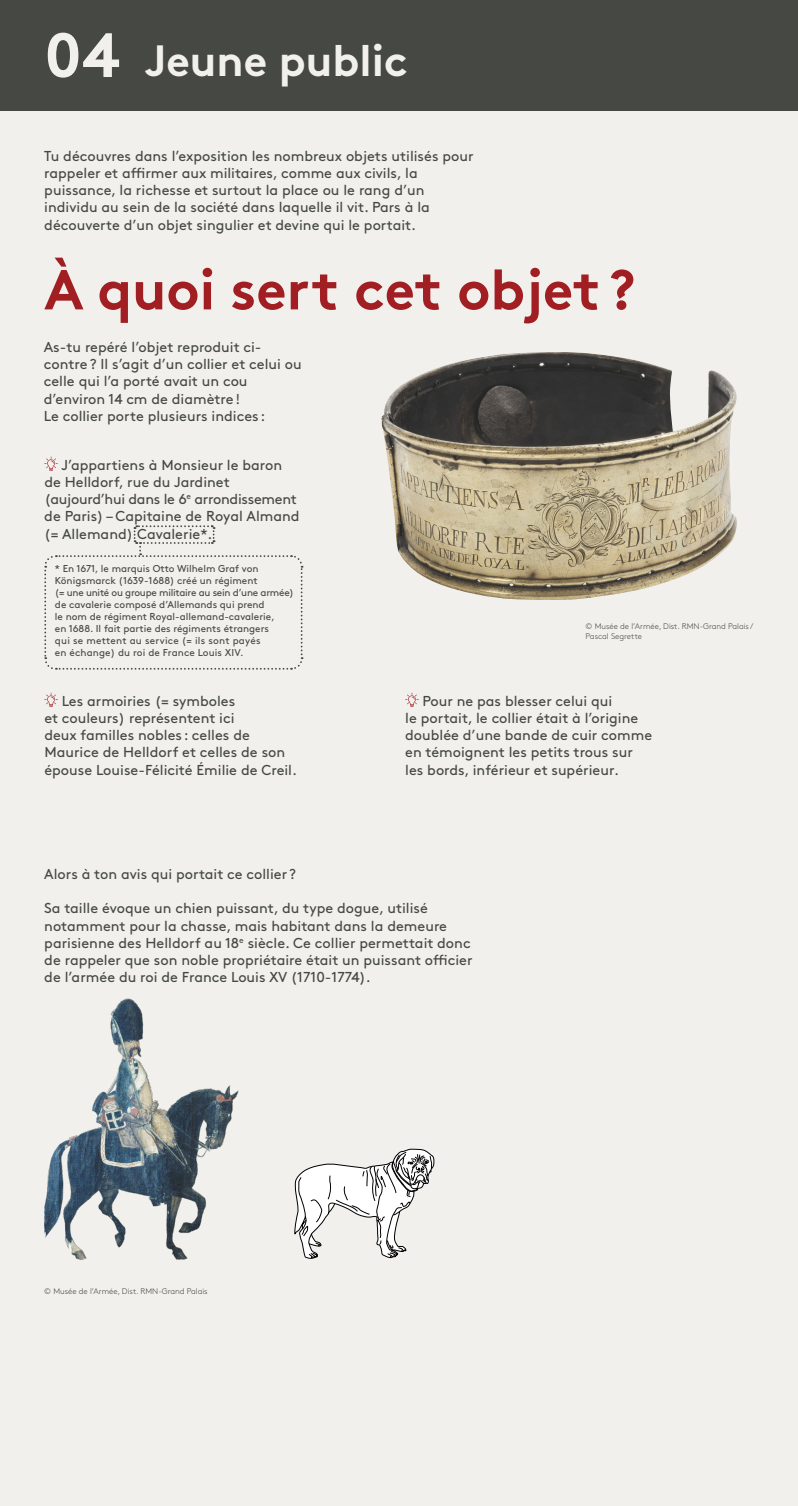
<style>
.page{position:relative;width:798px;height:1506px;background:#fff}
.page>*{position:absolute;margin:0;border:0;box-sizing:border-box;transform-origin:0 0}
.t1{font:700 56.25px "Brown";color:#a11e23}
.t2{font:700 43.75px "Brown";color:#f1f0ec}
.t3{font:14.38px/17.2px "Brown";color:#464844}
.t4{font:10px/12px "Brown";color:#464844}
.t5{font:300 8.12px/9.8px "Brown";color:#464844}
.s1{font-size:62.5px}
</style>
<div class="page">
<div style="left:0;top:0;width:797px;height:112px;background:#464844"></div>
<div style="left:0;top:112px;width:797px;height:1394px;background:#f1f0ec"></div>
<img style="left:381px;top:352px;width:356px;height:248px">
<img style="left:44px;top:998px;width:195px;height:262px">
<svg style="left:294px;top:1149px;width:140px;height:110px"></svg>
<svg style="left:44px;top:457px;width:14px;height:14px"></svg>
<svg style="left:405px;top:693px;width:13px;height:14px"></svg>
<svg style="left:44px;top:693px;width:14px;height:14px"></svg>
<svg style="left:44px;top:525px;width:259px;height:145px"></svg>
<h2 class="t2" style="left:44px;top:25px;width:365px"><span class="s1">04</span> Jeune public</h2>
<p class="t3" style="left:44px;top:146px;width:430px">Tu découvres dans l’exposition les nombreux objets utilisés pour rappeler et affirmer aux militaires, comme aux civils, la puissance, la richesse et surtout la place ou le rang d’un individu au sein de la société dans laquelle il vit. Pars à la découverte d’un objet singulier et devine qui le portait.</p>
<h1 class="t1" style="left:44px;top:244px;width:592px">À quoi sert cet objet ?</h1>
<p class="t3" style="left:44px;top:337px;width:259px">As-tu repéré l’objet reproduit ci&shy;contre? Il s’agit d’un collier et celui ou celle qui l’a porté avait un cou d’environ 14 cm de diamètre!<br>Le collier porte plusieurs indices :</p>
<p class="t3" style="left:44px;top:455px;width:257px;text-indent:17px">J’appartiens à Monsieur le baron de Helldorf, rue du Jardinet (aujourd’hui dans le 6<sup>e</sup> arrondissement de Paris) – Capitaine de Royal Almand (= Allemand) Cavalerie*.</p>
<p class="t4" style="left:55px;top:562px;width:240px">* En 1671, le marquis Otto Wilhelm Graf von Königsmarck (1639-1688) créé un régiment<br>(= une unité ou groupe militaire au sein d’une armée) de cavalerie composé d’Allemands qui prend<br>le nom de régiment Royal-allemand-cavalerie,<br>en 1688. Il fait partie des régiments étrangers<br>qui se mettent au service (= ils sont payés<br>en échange) du roi de France Louis XIV.</p>
<p class="t3" style="left:44px;top:691px;width:254px;text-indent:17px">Les armoiries (= symboles<br>et couleurs) représentent ici<br>deux familles nobles : celles de Maurice de Helldorf et celles de son épouse Louise-Félicité Émilie de Creil.</p>
<p class="t5" style="left:585px;top:621px;width:169px">© Musée de l’Armée, Dist. RMN-Grand Palais /<br>Pascal Segrette</p>
<p class="t3" style="left:405px;top:691px;width:248px;text-indent:17px">Pour ne pas blesser celui qui<br>le portait, le collier était à l’origine doublée d’une bande de cuir comme en témoignent les petits trous sur les bords, inférieur et supérieur.</p>
<p class="t3" style="left:44px;top:864px;width:253px">Alors à ton avis qui portait ce collier?</p>
<p class="t3" style="left:44px;top:899px;width:429px">Sa taille évoque un chien puissant, du type dogue, utilisé notamment pour la chasse, mais habitant dans la demeure parisienne des Helldorf au 18<sup>e</sup> siècle. Ce collier permettait donc de rappeler que son noble propriétaire était un puissant officier de l’armée du roi de France Louis XV (1710-1774).</p>
<p class="t5" style="left:44px;top:1286px;width:165px">© Musée de l’Armée, Dist. RMN-Grand Palais</p>
</div>
